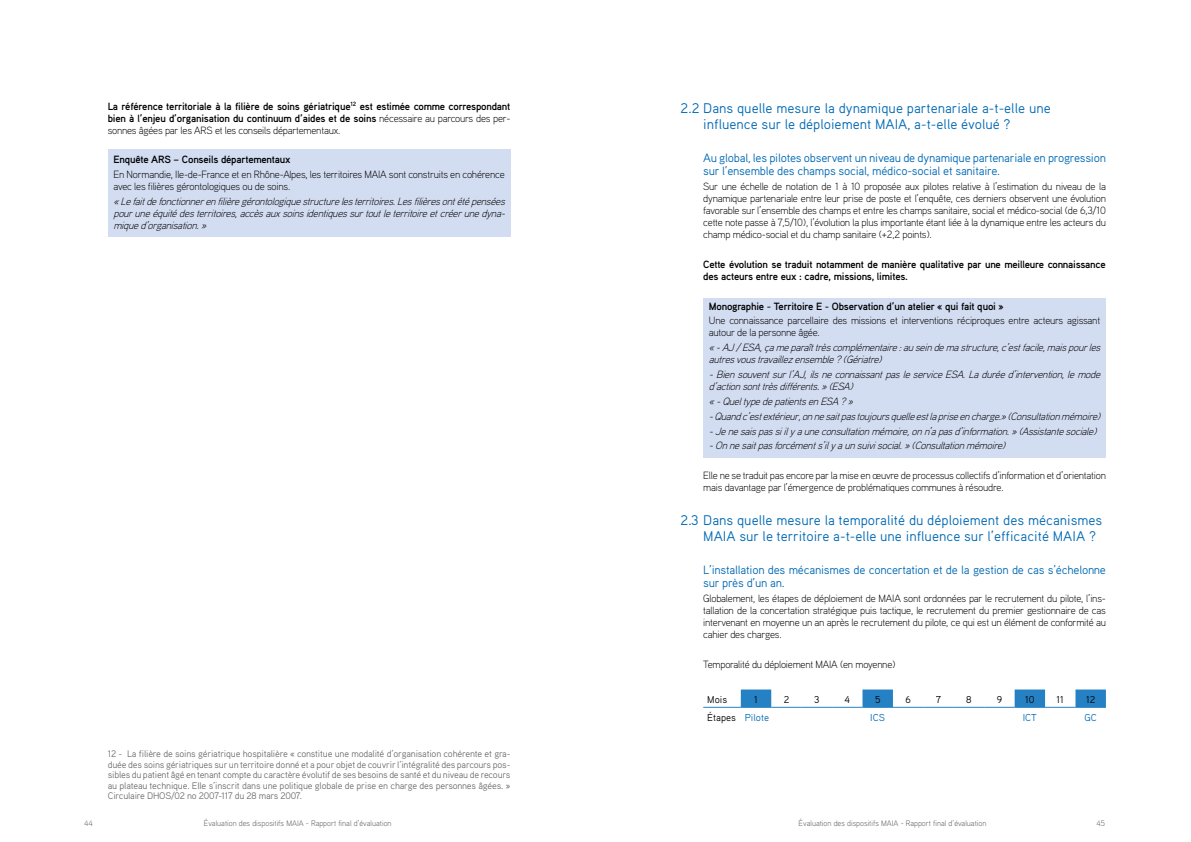
<style>
.page{position:relative;width:1191px;height:842px;background:#fff}
.page>*{position:absolute;margin:0;border:0;box-sizing:border-box;transform-origin:0 0}
.t1{font:14px/16px "Aaux Pro";color:#0069b4}
.t2{font:12px/13px "Aaux Pro";letter-spacing:-.02em;color:#0069b4}
.t3{font:300 10.5px/12px "Aaux Pro";letter-spacing:-.02em;color:#000}
.t4{font:italic 300 10.5px/12px "Aaux Pro";letter-spacing:-.04em;color:#000}
.t5{font:700 10.5px/12px "Aaux Pro";letter-spacing:-.02em;color:#000;text-align:justify}
.t6{font:10px "Aaux Pro";color:#000}
.t7{font:10px "Aaux Pro";color:#0069b4}
.t8{font:9.5px/10.5px "Aaux Pro";letter-spacing:-.02em;color:#706f6f;text-align:justify}
.t9{font:300 8px "Aaux Pro";color:#575756}
.s1{font-weight:300}
.s2{color:#0069b4}
</style>
<div class="page">
<div style="left:703px;top:298px;width:403px;height:160px;background:#d3ddf2"></div>
<div style="left:108px;top:149px;width:402px;height:88px;background:#d3ddf2"></div>
<svg style="left:741px;top:689px;width:365px;height:18px"></svg>
<hr style="left:703px;top:707px;width:38px;height:1px;background:#2581c4">
<hr style="left:741px;top:707px;width:30px;height:1px;background:#2581c4">
<hr style="left:771px;top:707px;width:30px;height:1px;background:#2581c4">
<hr style="left:801px;top:707px;width:31px;height:1px;background:#2581c4">
<hr style="left:832px;top:707px;width:30px;height:1px;background:#2581c4">
<hr style="left:862px;top:707px;width:31px;height:1px;background:#2581c4">
<hr style="left:893px;top:707px;width:30px;height:1px;background:#2581c4">
<hr style="left:923px;top:707px;width:30px;height:1px;background:#2581c4">
<hr style="left:953px;top:707px;width:31px;height:1px;background:#2581c4">
<hr style="left:984px;top:707px;width:30px;height:1px;background:#2581c4">
<hr style="left:1014px;top:707px;width:31px;height:1px;background:#2581c4">
<hr style="left:1045px;top:707px;width:30px;height:1px;background:#2581c4">
<hr style="left:1075px;top:707px;width:31px;height:1px;background:#2581c4">
<p class="t5" style="left:108px;top:100px;width:404px">La référence territoriale à la filière de soins gériatrique<sup>12</sup> est estimée comme correspondant bien à l’enjeu d’organisation du continuum d’aides et de soins <span class="s1">nécessaire au parcours des per&shy;sonnes âgées par les ARS et les conseils départementaux.</span></p>
<p class="t5" style="left:113px;top:153px;width:179px">Enquête ARS – Conseils départementaux</p>
<p class="t3" style="left:113px;top:168px;width:393px">En Normandie, Ile-de-France et en Rhône-Alpes, les territoires MAIA sont construits en cohérence avec les filières gérontologiques ou de soins.</p>
<p class="t4" style="left:113px;top:195px;width:396px;text-align:justify">« Lefaitdefonctionnerenfilièregérontologiquestructurelesterritoires.Lesfilièresontétépensées pouruneéquitédesterritoires,accèsauxsoinsidentiquessurtoutleterritoireetcréerunedyna&shy;miqued’organisation. »</p>
<p class="t8" style="left:108px;top:749px;width:404px">12 - La filière de soins gériatrique hospitalière « constitue une modalité d’organisation cohérente et gra&shy;duée des soins gériatriques sur un territoire donné et a pour objet de couvrir l’intégralité des parcours pos&shy;sibles du patient âgé en tenant compte du caractère évolutif de ses besoins de santé et du niveau de recours au plateau technique. Elle s’inscrit dans une politique globale de prise en charge des personnes âgées. » Circulaire DHOS/02 no 2007-117 du 28 mars 2007.</p>
<h1 class="t1" style="left:703px;top:100px;width:349px;text-indent:-23px">2.2 Dans quelle mesure la dynamique partenariale a-t-elle une influence sur le déploiement MAIA, a-t-elle évolué ?</h1>
<p class="t2" style="left:703px;top:151px;width:404px">Au global, les pilotes observent un niveau de dynamique partenariale en progression sur l’ensemble des champs social, médico-social et sanitaire.</p>
<p class="t3" style="left:703px;top:180px;width:404px;text-align:justify">Sur une échelle de notation de 1 à 10 proposée aux pilotes relative à l’estimation du niveau de la dynamique partenariale entre leur prise de poste et l’enquête, ces derniers observent une évolution favorable sur l’ensemble des champs et entre les champs sanitaire, social et médico-social (de 6,3/10 cette note passe à 7,5/10), l’évolution la plus importante étant liée à la dynamique entre les acteurs du champ médico-social et du champ sanitaire (+2,2 points).</p>
<p class="t5" style="left:703px;top:258px;width:404px">Cette évolution se traduit notamment de manière qualitative par une meilleure connaissance des acteurs entre eux : cadre, missions, limites.</p>
<p class="t5" style="left:709px;top:300px;width:296px">Monographie - Territoire E - Observation d’un atelier « qui fait quoi »</p>
<p class="t3" style="left:709px;top:314px;width:393px">Une connaissance parcellaire des missions et interventions réciproques entre acteurs agissant autour de la personne âgée.</p>
<p class="t4" style="left:709px;top:341px;width:396px">« -AJ /ESA,çameparaîttrèscomplémentaire :auseindemastructure,c’estfacile,maispourles autresvoustravaillezensemble ?(Gériatre)</p>
<p class="t4" style="left:709px;top:368px;width:396px">-Biensouventsurl’AJ,ilsneconnaissantpasleserviceESA.Laduréed’intervention,lemode d’actionsonttrèsdifférents. » (ESA)</p>
<p class="t4" style="left:709px;top:394px;width:396px;line-height:14.8px">« -QueltypedepatientsenESA ? » -Quandc’estextérieur,onnesaitpastoujoursquelleestlapriseencharge.»(Consultationmémoire) -Jenesaispassiilyauneconsultationmémoire,onn’apasd’information. »(Assistantesociale) -Onnesaitpasforcéments’ilyaunsuivisocial. »(Consultationmémoire)</p>
<p class="t3" style="left:703px;top:469px;width:404px">Elle ne se traduit pas encore par la mise en œuvre de processus collectifs d’information et d’orientation mais davantage par l’émergence de problématiques communes à résoudre.</p>
<h1 class="t1" style="left:703px;top:511px;width:400px;text-indent:-23px">2.3 Dans quelle mesure la temporalité du déploiement des mécanismes<br>MAIA sur le territoire a-t-elle une influence sur l’efficacité MAIA ?</h1>
<p class="t2" style="left:703px;top:563px;width:404px">L’installation des mécanismes de concertation et de la gestion de cas s’échelonne sur près d’un an.</p>
<p class="t3" style="left:703px;top:592px;width:404px;text-align:justify">Globalement, les étapes de déploiement de MAIA sont ordonnées par le recrutement du pilote, l’ins&shy;tallation de la concertation stratégique puis tactique, le recrutement du premier gestionnaire de cas intervenant en moyenne un an après le recrutement du pilote, ce qui est un élément de conformité au cahier des charges.</p>
<p class="t3" style="left:703px;top:658px;width:194px">Temporalité du déploiement MAIA (en moyenne)</p>
<p class="t6" style="left:707px;top:693px;width:22px">Mois</p>
<p class="t6" style="left:754px;top:693px;width:5px">1</p>
<p class="t6" style="left:783px;top:693px;width:7px">2</p>
<p class="t6" style="left:814px;top:693px;width:7px">3</p>
<p class="t6" style="left:844px;top:693px;width:7px">4</p>
<p class="t6" style="left:875px;top:693px;width:7px">5</p>
<p class="t6" style="left:905px;top:693px;width:7px">6</p>
<p class="t6" style="left:936px;top:693px;width:7px">7</p>
<p class="t6" style="left:966px;top:693px;width:7px">8</p>
<p class="t6" style="left:996px;top:693px;width:7px">9</p>
<p class="t6" style="left:1025px;top:693px;width:11px">10</p>
<p class="t6" style="left:1056px;top:693px;width:9px">11</p>
<p class="t6" style="left:1086px;top:693px;width:11px">12</p>
<p class="t6" style="left:707px;top:711px;width:63px">Étapes <span class="s2">Pilote</span></p>
<p class="t7" style="left:870px;top:711px;width:16px">ICS</p>
<p class="t7" style="left:1022px;top:711px;width:16px">ICT</p>
<p class="t7" style="left:1084px;top:711px;width:14px">GC</p>
<p class="t9" style="left:84px;top:818px;width:10px">44</p>
<p class="t9" style="left:204px;top:818px;width:189px">Évaluation des dispositifs MAIA - Rapport final d’évaluation</p>
<p class="t9" style="left:798px;top:818px;width:189px">Évaluation des dispositifs MAIA - Rapport final d’évaluation</p>
<p class="t9" style="left:1096px;top:818px;width:10px">45</p>
</div>
